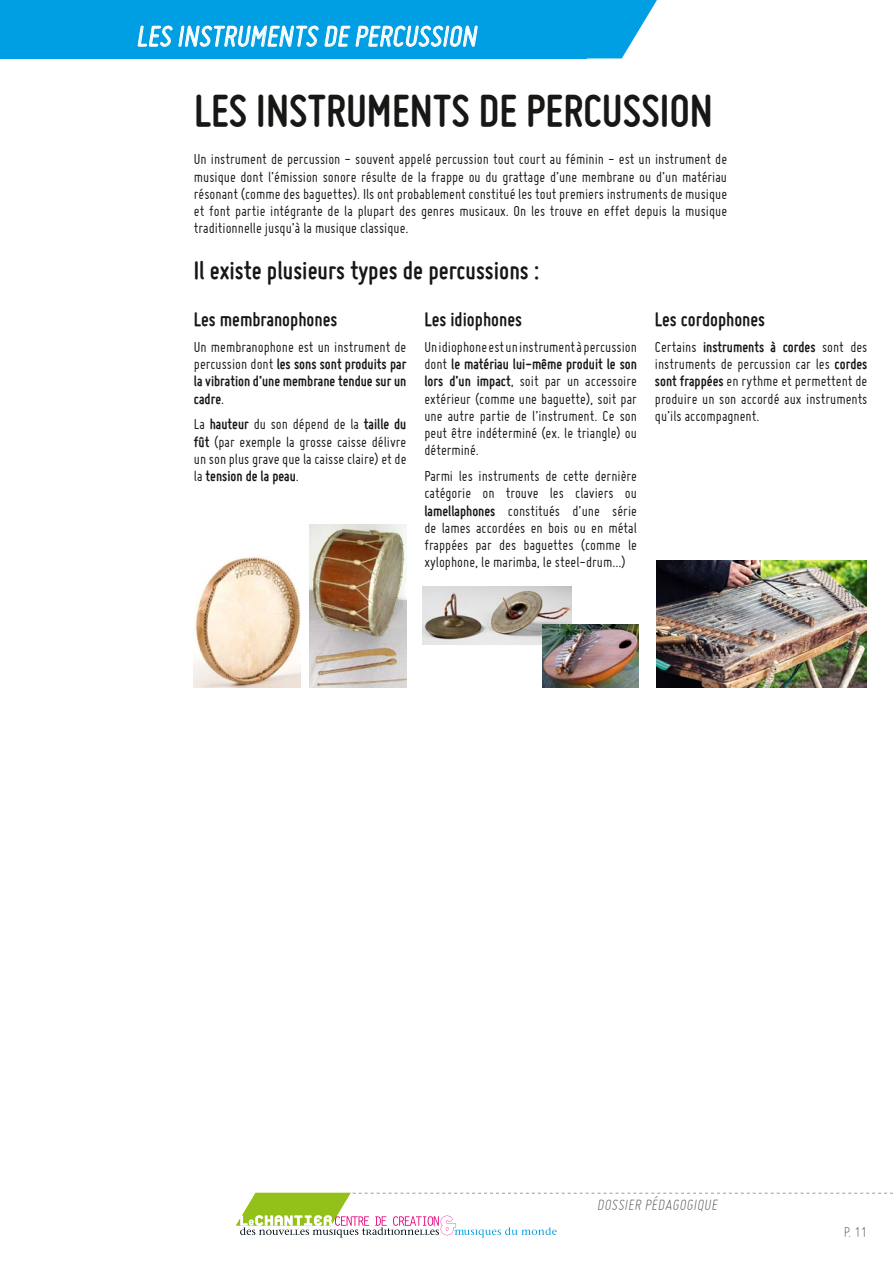
<style>
.page{position:relative;width:893px;height:1263px;background:#fff}
.page>*{position:absolute;margin:0;border:0;box-sizing:border-box;transform-origin:0 0}
.Titre_0{font:700 48px "Miso";letter-spacing:.005em;color:#181716}
.EntetePage-Titre{font:italic 31.5px "Miso";color:#fff}
.Titre_3{font:700 27px "Miso";color:#181716}
.Titre_4{font:700 21px "Miso";color:#181716}
.PiedPage-Txt{font:italic 300 16.5px "Miso";color:#565655}
.Texte_normal{font:15.75px/17.2px "Miso";color:#181716;text-align:justify}
.Texte_normal-2{font:700 15.75px/17.2px "Miso";color:#181716;text-align:justify}
.PiedPage-NumPage{font:300 15.75px "Miso";color:#565655}
.s1{font-weight:400}
.s2{font-weight:700}
</style>
<div class="page">
<svg style="left:236px;top:1193px;width:657px;height:44px"></svg>
<div style="left:0;top:0;width:587px;height:58px;background:#009ee3"></div>
<svg style="left:138px;top:26px;width:34px;height:21px"></svg>
<svg style="left:179px;top:25px;width:139px;height:22px"></svg>
<svg style="left:325px;top:26px;width:25px;height:21px"></svg>
<svg style="left:356px;top:0;width:301px;height:58px"></svg>
<img style="left:310px;top:524px;width:96px;height:163px">
<img style="left:194px;top:557px;width:107px;height:130px">
<img style="left:423px;top:587px;width:149px;height:57px">
<img style="left:543px;top:624px;width:95px;height:63px">
<img style="left:657px;top:560px;width:209px;height:127px">
<p class="EntetePage-Titre" style="left:136px;top:19px;width:318px">LES INSTRUMENTS DE PERCUSSION</p>
<p class="Titre_0" style="left:194px;top:83px;width:520px">Les instruments de percussion</p>
<p class="Texte_normal" style="left:194px;top:150px;width:535px">Un instrument de percussion - souvent appelé percussion tout court au féminin - est un instrument de musique dont l’émission sonore résulte de la frappe ou du grattage d’une membrane ou d’un matériau résonant (comme des baguettes). Ils ont probablement constitué les tout premiers instruments de musique et font partie intégrante de la plupart des genres musicaux. On les trouve en effet depuis la musique traditionnelle jusqu’à la musique classique.</p>
<p class="Titre_3" style="left:194px;top:255px;width:347px">Il existe plusieurs types de percussions :</p>
<p class="Titre_4" style="left:194px;top:307px;width:145px">Les membranophones</p>
<p class="Texte_normal-2" style="left:194px;top:338px;width:214px"><span class="s1">Un membranophone est un instrument de percussion dont</span> les sons sont produits par la vibration d’une membrane tendue sur un cadre<span class="s1">.</span></p>
<p class="Texte_normal" style="left:194px;top:415px;width:214px">La <span class="s2">hauteur</span> du son dépend de la <span class="s2">taille du fût</span> (par exemple la grosse caisse délivre un son plus grave que la caisse claire) et de la <span class="s2">tension de la peau</span>.</p>
<p class="Titre_4" style="left:424px;top:307px;width:99px">Les idiophones</p>
<p class="Texte_normal" style="left:424px;top:338px;width:214px">Un idiophone est un instrument à percussion dont <span class="s2">le matériau lui-même produit le son lors d’un impact</span>, soit par un accessoire extérieur (comme une baguette), soit par une autre partie de l’instrument. Ce son peut être indéterminé (ex. le triangle) ou déterminé.</p>
<p class="Texte_normal" style="left:424px;top:467px;width:214px">Parmi les instruments de cette dernière catégorie on trouve les claviers ou <span class="s2">lamellaphones</span> constitués d’une série de lames accordées en bois ou en métal frappées par des baguettes (comme le xylophone, le marimba, le steel-drum...)</p>
<p class="Titre_4" style="left:655px;top:307px;width:112px">Les cordophones</p>
<p class="Texte_normal" style="left:655px;top:338px;width:214px">Certains <span class="s2">instruments à cordes</span> sont des instruments de percussion car les <span class="s2">cordes sont frappées</span> en rythme et permettent de produire un son accordé aux instruments qu’ils accompagnent.</p>
<p class="PiedPage-Txt" style="left:597px;top:1195px;width:125px">DOSSIER PÉDAGOGIQUE</p>
<p class="PiedPage-NumPage" style="left:844px;top:1223px;width:25px">P. 11</p>
</div>
